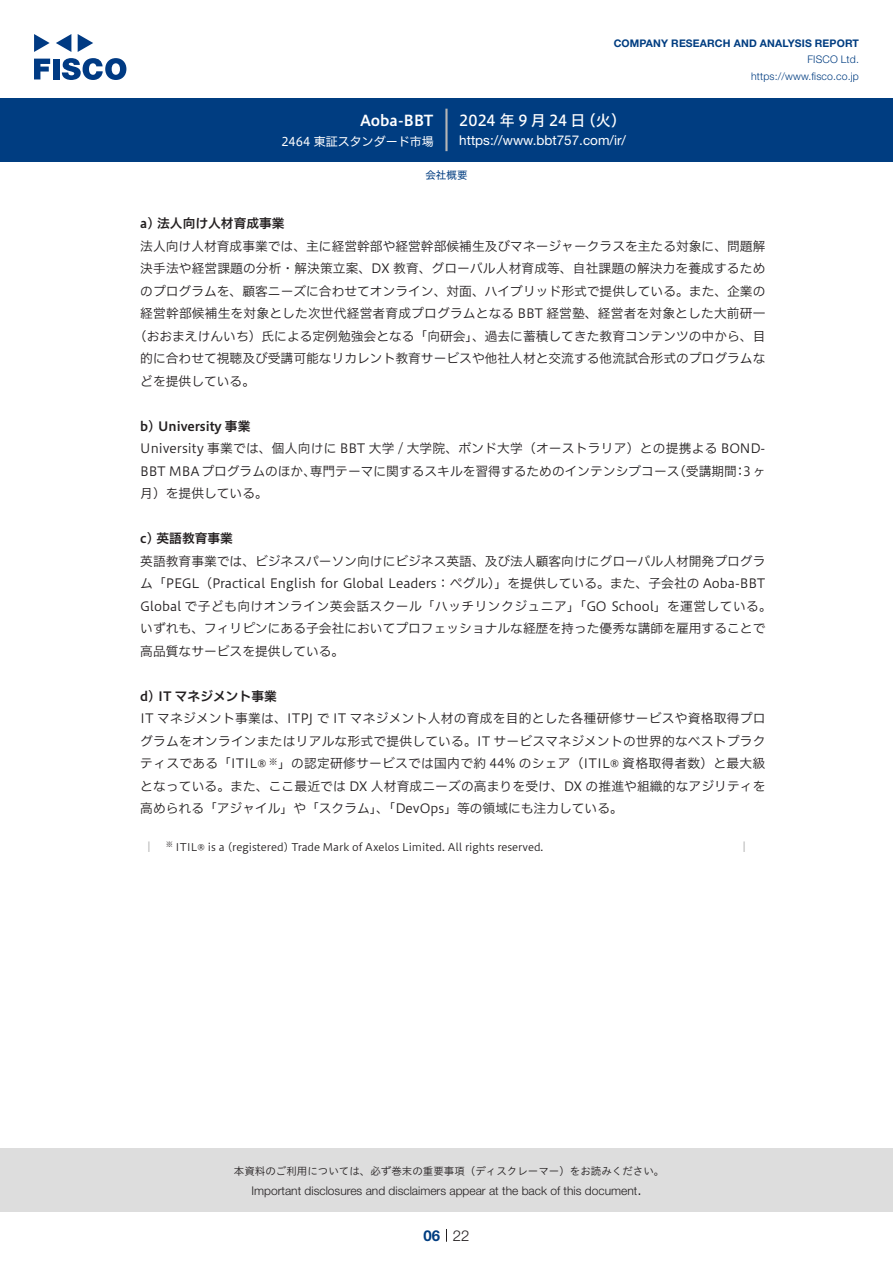
<style>
.page{position:relative;width:893px;height:1263px;background:#fff}
.page>*{position:absolute;margin:0;border:0;box-sizing:border-box;transform-origin:0 0}
.t1{font:15px "Hiragino UD Sans F Std N W5";letter-spacing:-.005em;color:#fff}
.t2{font:15px "Hiragino UD Sans F Std N W6";color:#fff}
.t3{font:300 15px "Helvetica Neue LT Std";color:#231f20}
.t4{font:700 15px "Helvetica Neue LT Std";color:#003d81}
.t5{font:13.5px "Helvetica Neue LT Std";color:#fff}
.本文3mm{font:12.75px/22.5px "Hiragino UD Sans F Std N W3";color:#231f20}
.本文3mm-2{font:12.75px "Hiragino UD Sans F Std N W3";letter-spacing:.02em;color:#231f20}
.小タイトル3mm{font:12.75px "Hiragino UD Sans F Std N W6";color:#231f20}
.t6{font:300 12px "Helvetica Neue LT Std";color:#231f20}
.t7{font:12px "Hiragino UD Sans F Std N W4";color:#fff}
.t8{font:10.5px "Hiragino UD Sans F Std N W3";color:#231f20}
.t9{font:10.5px "Hiragino UD Sans Std W3";color:#231f20}
.t10{font:700 10.5px "Helvetica Neue LT Std";letter-spacing:.015em;color:#003d81}
.t11{font:300 10.5px/16.5px "Helvetica Neue LT Std";letter-spacing:.015em;color:#003d81;text-align:right}
.ヘッダー{font:10.5px "Hiragino UD Sans F Std N W4";color:#003d81}
.t12{font:7.35px "Hiragino UD Sans F Std N W3";color:#231f20}
</style>
<div class="page">
<div style="left:0;top:1148px;width:893px;height:64px;background:#ddd"></div>
<svg style="left:34px;top:59px;width:16px;height:20px"></svg>
<div style="left:53px;top:59px;width:6px;height:20px;background:#003a83"></div>
<svg style="left:62px;top:58px;width:64px;height:22px"></svg>
<svg style="left:34px;top:34px;width:16px;height:18px"></svg>
<svg style="left:78px;top:34px;width:15px;height:18px"></svg>
<svg style="left:56px;top:34px;width:15px;height:18px"></svg>
<div style="left:0;top:98px;width:893px;height:64px;background:#003d81"></div>
<hr style="left:445px;top:109px;width:3px;height:42px;background:#b5b5b6">
<svg style="left:446px;top:1229px;width:1px;height:13px"></svg>
<svg style="left:148px;top:841px;width:2px;height:11px"></svg>
<svg style="left:743px;top:841px;width:2px;height:11px"></svg>
<p class="t2" style="left:360px;top:109px;width:75px">Aoba-BBT</p>
<p class="t7" style="left:281px;top:132px;width:154px">2464 東証スタンダード市場</p>
<p class="t10" style="left:614px;top:37px;width:247px">COMPANY RESEARCH AND ANALYSIS REPORT</p>
<p class="t11" style="left:751px;top:51px;width:109px">FISCO Ltd. https://www.fisco.co j p.</p>
<p class="t1" style="left:581px;top:109px;width:47px">（火(</p>
<p class="t1" style="left:459px;top:109px;width:128px">2024 年 9 月 24 日</p>
<p class="t5" style="left:459px;top:132px;width:168px">https://www.bbt757.com /i r/</p>
<p class="ヘッダー" style="left:425px;top:167px;width:43px">会社概要</p>
<p class="小タイトル3mm" style="left:140px;top:214px;width:146px">a) 法人向け人材育成事業</p>
<p class="本文3mm" style="left:140px;top:234px;width:627px">法人向け人材育成事業では、主に経営幹部や経営幹部候補生及びマネージャークラスを主たる対象に、問題解</p>
<p class="本文3mm" style="left:140px;top:256px;width:627px">決手法や経営課題の分析・解決策立案、DX 教育、グローバル人材育成等、自社課題の解決力を養成するため</p>
<p class="本文3mm" style="left:140px;top:279px;width:627px">のプログラムを、顧客ニーズに合わせてオンライン、対面、ハイブリッド形式で提供している。また、企業の</p>
<p class="本文3mm" style="left:140px;top:301px;width:627px">経営幹部候補生を対象とした次世代経営者育成プログラムとなる BBT 経営塾、経営者を対象とした大前研一</p>
<p class="本文3mm" style="left:134px;top:324px;width:633px">（おおまえけんいち）氏による定例勉強会となる「向研会」、過去に蓄積してきた教育コンテンツの中から、目</p>
<p class="本文3mm" style="left:140px;top:346px;width:627px">的に合わせて視聴及び受講可能なリカレント教育サービスや他社人材と交流する他流試合形式のプログラムな</p>
<p class="本文3mm" style="left:140px;top:369px;width:116px">どを提供している。</p>
<p class="小タイトル3mm" style="left:140px;top:416px;width:112px">b) University 事業</p>
<p class="本文3mm" style="left:734px;top:459px;width:33px">：3 ヶ</p>
<p class="本文3mm-2" style="left:140px;top:439px;width:627px">University 事業では、個人向けに BBT 大学 / 大学院、ボンド大学（オーストラリア）との提携よる BOND-</p>
<p class="本文3mm" style="left:140px;top:481px;width:129px">月）を提供している。</p>
<p class="小タイトル3mm" style="left:140px;top:529px;width:94px">c) 英語教育事業</p>
<p class="本文3mm" style="left:140px;top:549px;width:633px">英語教育事業では、ビジネスパーソン向けにビジネス英語、及び法人顧客向けにグローバル人材開発プログラム「PEGL（Practical English for Global Leaders：ペグル）」を提供している。また、子会社の Aoba-BBT Global で子ども向けオンライン英会話スクール「ハッチリンクジュニア」「GO School」を運営している。いずれも、フィリピンにある子会社においてプロフェッショナルな経歴を持った優秀な講師を雇用することで高品質なサービスを提供している。</p>
<p class="小タイトル3mm" style="left:140px;top:686px;width:138px">d) IT マネジメント事業</p>
<p class="本文3mm" style="left:140px;top:706px;width:627px;text-align:justify">IT マネジメント事業は、ITPJ で IT マネジメント人材の育成を目的とした各種研修サービスや資格取得プログラムをオンラインまたはリアルな形式で提供している。IT サービスマネジメントの世界的なベストプラクティスである「ITIL® <sup>※</sup>」の認定研修サービスでは国内で約 44% のシェア（ITIL® 資格取得者数）と最大級となっている。また、ここ最近では DX 人材育成ニーズの高まりを受け、DX の推進や組織的なアジリティを高められる「アジャイル」や「スクラム」、「DevOps」等の領域にも注力している。</p>
<p class="t8" style="left:176px;top:839px;width:369px">ITIL® is a (registered) Trade Mark of Axelos Limited. All rights reserved.</p>
<p class="本文3mm" style="left:140px;top:459px;width:177px">BBT MBAプログラムのほか、</p>
<p class="本文3mm" style="left:310px;top:459px;width:371px">専門テーマに関するスキルを習得するためのインテンシブコース</p>
<p class="本文3mm" style="left:673px;top:459px;width:65px">（受講期間</p>
<p class="t12" style="left:166px;top:838px;width:9px">※</p>
<p class="t9" style="left:234px;top:1163px;width:432px">本資料のご利用については、必ず巻末の重要事項（ディスクレーマー）をお読みください。</p>
<p class="t3" style="left:637px;top:1180px;width:6px">.</p>
<p class="t6" style="left:251px;top:1183px;width:387px">Important disclosures and disclaimers appear at the back of this document</p>
<p class="t4" style="left:423px;top:1226px;width:18px">06</p>
<p class="t3" style="left:453px;top:1226px;width:18px">22</p>
</div>
